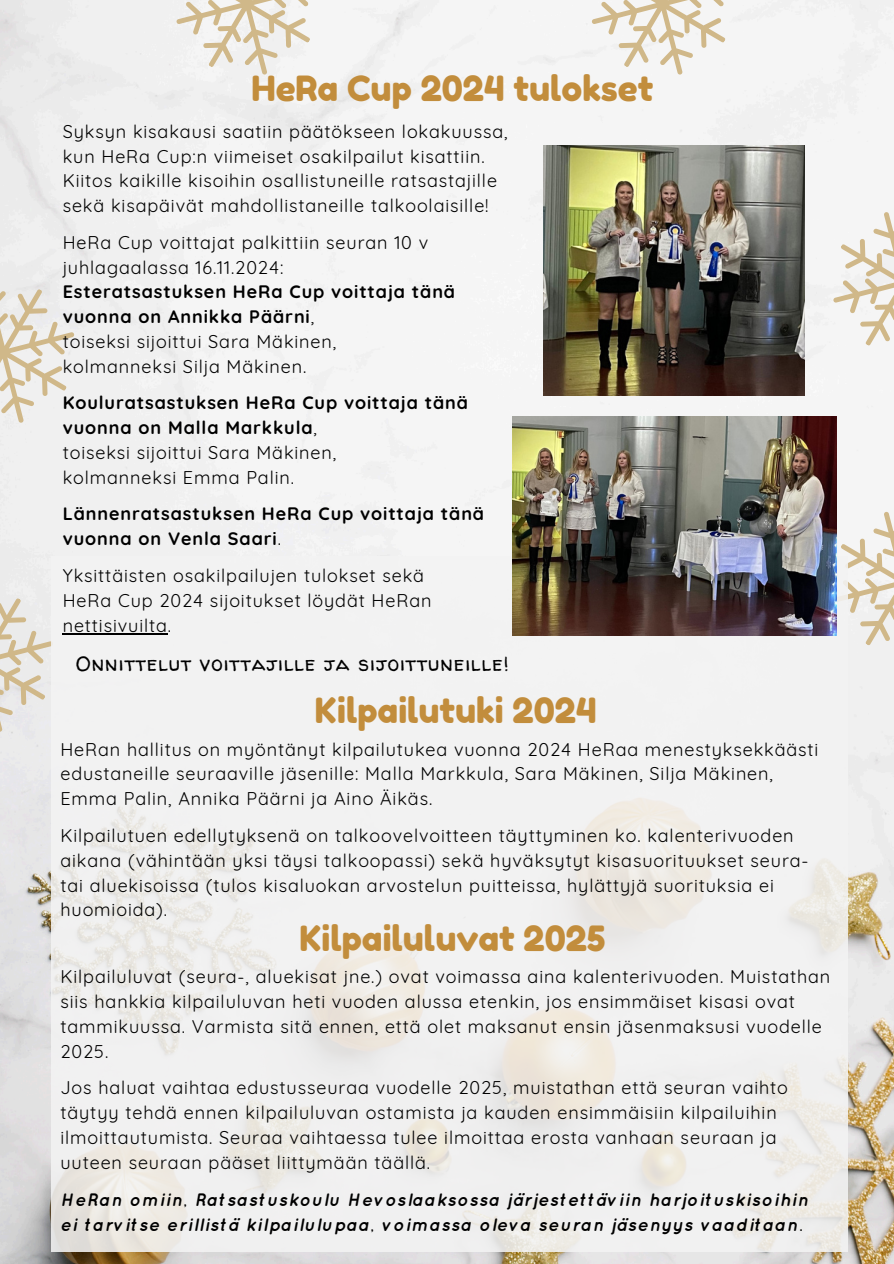
<style>
.page{position:relative;width:894px;height:1264px;background:#fff}
.page>*{position:absolute;margin:0;border:0;box-sizing:border-box;transform-origin:0 0}
.t1{font:34.65px "Fredoka One";color:#c28d3c}
.t2{font:21px "Walter Turncoat";letter-spacing:.05em;color:#000}
.t3{font:18px/24.8px "Quicksand";letter-spacing:.05em;color:#000}
.t4{font:700 18px/24.8px "Quicksand";letter-spacing:.05em;color:#000}
.t5{font:italic 700 18px/25.5px "Quicksand";letter-spacing:.05em;color:#000}
.s1{font-weight:400}
</style>
<div class="page">
<img style="left:0;top:0;width:893px;height:1263px">
<svg style="left:0;top:252px;width:103px;height:199px"></svg>
<svg style="left:147px;top:0;width:199px;height:103px"></svg>
<svg style="left:562px;top:0;width:199px;height:103px"></svg>
<svg style="left:804px;top:183px;width:89px;height:199px"></svg>
<svg style="left:835px;top:483px;width:58px;height:198px"></svg>
<svg style="left:0;top:561px;width:51px;height:199px;background:#e6e3dc"></svg>
<div style="left:51px;top:556px;width:796px;height:695px;background:#f3f3f3"></div>
<img style="left:543px;top:146px;width:261px;height:250px">
<img style="left:512px;top:416px;width:323px;height:219px">
<hr style="left:63px;top:633px;width:105px;height:1px;background:#000">
<p class="t1" style="left:251px;top:67px;width:403px">HeRa Cup 2024 tulokset</p>
<p class="t3" style="left:63px;top:119px;width:446px">Syksyn kisakausi saatiin päätökseen lokakuussa, kun HeRa Cup:n viimeiset osakilpailut kisattiin.<br>Kiitos kaikille kisoihin osallistuneille ratsastajille sekä kisapäivät mahdollistaneille talkoolaisille!</p>
<p class="t3" style="left:63px;top:230px;width:367px">HeRa Cup voittajat palkittiin seuran 10 v juhlagaalassa 16.11.2024:</p>
<h1 class="t4" style="left:63px;top:279px;width:394px">Esteratsastuksen HeRa Cup voittaja tänä vuonna on Annikka Päärni<span class="s1">,</span></h1>
<p class="t3" style="left:63px;top:329px;width:275px">toiseksi sijoittui Sara Mäkinen,</p>
<p class="t3" style="left:63px;top:353px;width:245px">kolmanneksi Silja Mäkinen.</p>
<p class="t4" style="left:63px;top:390px;width:407px">Kouluratsastuksen HeRa Cup voittaja tänä vuonna on Malla Markkula<span class="s1">,</span></p>
<p class="t3" style="left:63px;top:440px;width:275px">toiseksi sijoittui Sara Mäkinen,</p>
<p class="t3" style="left:63px;top:464px;width:233px">kolmanneksi Emma Palin.</p>
<p class="t4" style="left:63px;top:501px;width:423px">Lännenratsastuksen HeRa Cup voittaja tänä vuonna on Venla Saari<span class="s1">.</span></p>
<p class="t3" style="left:63px;top:563px;width:363px">Yksittäisten osakilpailujen tulokset sekä</p>
<p class="t3" style="left:63px;top:587px;width:370px">HeRa Cup 2024 sijoitukset löydät HeRan nettisivuilta.</p>
<p class="t2" style="left:76px;top:649px;width:434px">Onnittelut voittajille ja sijoittuneille!</p>
<p class="t1" style="left:315px;top:689px;width:283px">Kilpailutuki 2024</p>
<h2 class="t3" style="left:60px;top:736px;width:759px">HeRan hallitus on myöntänyt kilpailutukea vuonna 2024 HeRaa menestyksekkäästi edustaneille seuraaville jäsenille: Malla Markkula, Sara Mäkinen, Silja Mäkinen,<br>Emma Palin, Annika Päärni ja Aino Äikäs.</h2>
<p class="t3" style="left:60px;top:822px;width:749px">Kilpailutuen edellytyksenä on talkoovelvoitteen täyttyminen ko. kalenterivuoden aikana (vähintään yksi täysi talkoopassi) sekä hyväksytyt kisasuorituukset seura&shy;tai aluekisoissa (tulos kisaluokan arvostelun puitteissa, hylättyjä suorituksia ei huomioida).</p>
<p class="t1" style="left:299px;top:917px;width:307px">Kilpailuluvat 2025</p>
<p class="t3" style="left:60px;top:964px;width:771px">Kilpailuluvat (seura-, aluekisat jne.) ovat voimassa aina kalenterivuoden. Muistathan siis hankkia kilpailuluvan heti vuoden alussa etenkin, jos ensimmäiset kisasi ovat tammikuussa. Varmista sitä ennen, että olet maksanut ensin jäsenmaksusi vuodelle 2025.</p>
<p class="t3" style="left:60px;top:1075px;width:728px">Jos haluat vaihtaa edustusseuraa vuodelle 2025, muistathan että seuran vaihto täytyy tehdä ennen kilpailuluvan ostamista ja kauden ensimmäisiin kilpailuihin ilmoittautumista. Seuraa vaihtaessa tulee ilmoittaa erosta vanhaan seuraan ja uuteen seuraan pääset liittymään täällä.</p>
<p class="t5" style="left:60px;top:1186px;width:749px">HeRan omiin, Ratsastuskoulu Hevoslaaksossa järjestettäviin harjoituskisoihin ei tarvitse erillistä kilpailulupaa, voimassa oleva seuran jäsenyys vaaditaan.</p>
</div>
